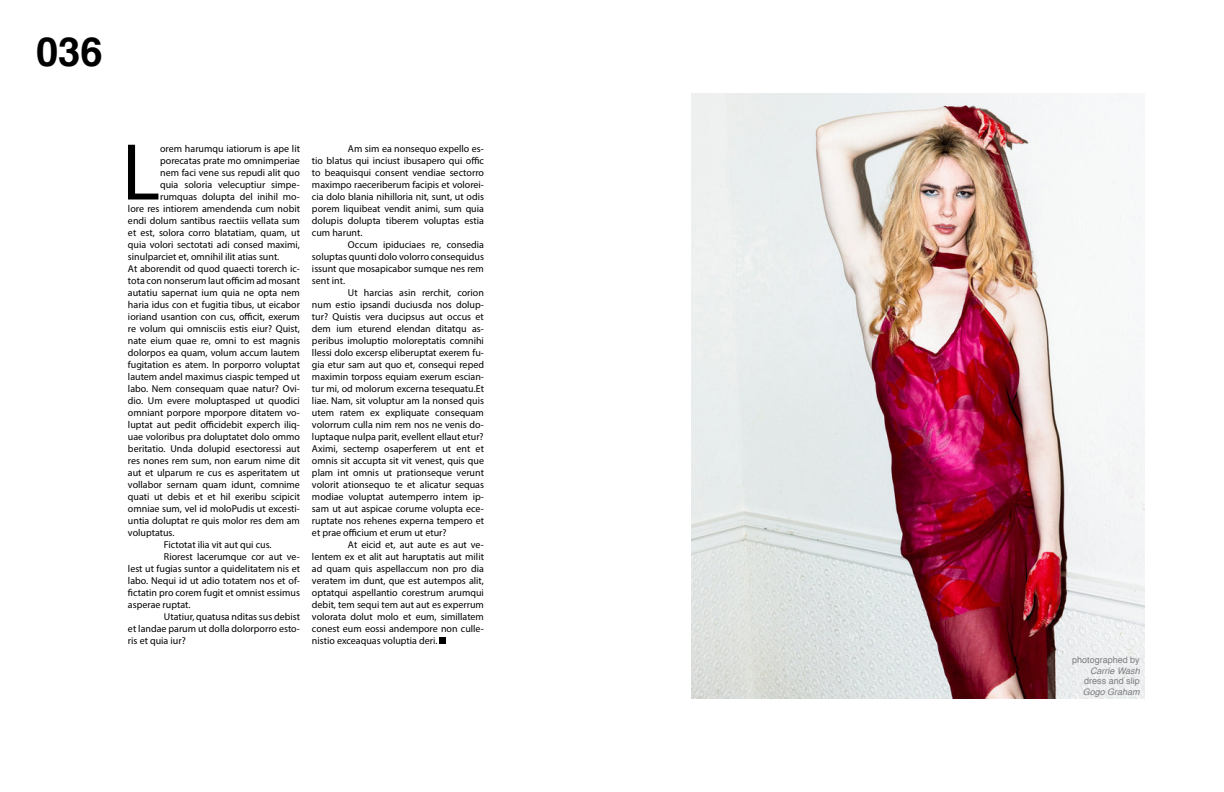
<style>
.page{position:relative;width:1224px;height:792px;background:#fff}
.page>*{position:absolute;margin:0;border:0;box-sizing:border-box;transform-origin:0 0}
.t1{font:81.2px "Myriad Pro";color:#000}
.t2{font:700 40px "Helvetica";color:#000}
.t3{font:10px/12px "Myriad Pro";color:#000;text-align:justify}
.t4{font:9px "Helvetica";color:#7b7c7f}
.t5{font:italic 9px "Helvetica";color:#7b7c7f}
</style>
<div class="page">
<img style="left:691px;top:94px;width:454px;height:604px">
<svg style="left:440px;top:637px;width:6px;height:6px"></svg>
<h2 class="t2" style="left:36px;top:20px;width:68px">036</h2>
<h1 class="t1" style="left:122px;top:122px;width:40px">L</h1>
<p class="t3" style="left:160px;top:142px;width:141px">orem harumqu iatiorum is ape lit</p>
<p class="t3" style="left:160px;top:154px;width:141px">porecatas prate mo omnimperiae</p>
<p class="t3" style="left:160px;top:166px;width:141px">nem faci vene sus repudi alit quo</p>
<p class="t3" style="left:160px;top:178px;width:141px">quia soloria velecuptiur simpe-</p>
<p class="t3" style="left:160px;top:190px;width:141px">rumquas dolupta del inihil mo-</p>
<p class="t3" style="left:128px;top:202px;width:174px">lore res intiorem amendenda cum nobit</p>
<p class="t3" style="left:128px;top:214px;width:173px">endi dolum santibus raectiis vellata sum</p>
<p class="t3" style="left:128px;top:226px;width:173px">et est, solora corro blatatiam, quam, ut</p>
<p class="t3" style="left:128px;top:238px;width:174px">quia volori sectotati adi consed maximi,</p>
<p class="t3" style="left:128px;top:250px;width:153px">sinulparciet et, omnihil ilit atias sunt.</p>
<p class="t3" style="left:128px;top:262px;width:174px">At aborendit od quod quaecti torerch ic-</p>
<p class="t3" style="left:128px;top:274px;width:174px">tota con nonserum laut officim ad mosant</p>
<p class="t3" style="left:128px;top:286px;width:174px">autatiu sapernat ium quia ne opta nem</p>
<p class="t3" style="left:128px;top:298px;width:174px">haria idus con et fugitia tibus, ut eicabor</p>
<p class="t3" style="left:128px;top:310px;width:173px">ioriand usantion con cus, officit, exerum</p>
<p class="t3" style="left:128px;top:322px;width:173px">re volum qui omnisciis estis eiur? Quist,</p>
<p class="t3" style="left:128px;top:334px;width:174px">nate eium quae re, omni to est magnis</p>
<p class="t3" style="left:128px;top:346px;width:173px">dolorpos ea quam, volum accum lautem</p>
<p class="t3" style="left:128px;top:358px;width:173px">fugitation es atem. In porporro voluptat</p>
<p class="t3" style="left:128px;top:370px;width:174px">lautem andel maximus ciaspic temped ut</p>
<p class="t3" style="left:128px;top:382px;width:173px">labo. Nem consequam quae natur? Ovi-</p>
<p class="t3" style="left:128px;top:394px;width:173px">dio. Um evere moluptasped ut quodici</p>
<p class="t3" style="left:128px;top:406px;width:174px">omniant porpore mporpore ditatem vo-</p>
<p class="t3" style="left:128px;top:418px;width:173px">luptat aut pedit officidebit experch iliq-</p>
<p class="t3" style="left:128px;top:430px;width:174px">uae voloribus pra doluptatet dolo ommo</p>
<p class="t3" style="left:128px;top:442px;width:174px">beritatio. Unda dolupid esectoressi aut</p>
<p class="t3" style="left:128px;top:454px;width:174px">res nones rem sum, non earum nime dit</p>
<p class="t3" style="left:128px;top:466px;width:173px">aut et ulparum re cus es asperitatem ut</p>
<p class="t3" style="left:128px;top:478px;width:174px">vollabor sernam quam idunt, comnime</p>
<p class="t3" style="left:128px;top:490px;width:174px">quati ut debis et et hil exeribu scipicit</p>
<p class="t3" style="left:128px;top:502px;width:174px">omniae sum, vel id moloPudis ut excesti-</p>
<p class="t3" style="left:128px;top:514px;width:174px">untia doluptat re quis molor res dem am</p>
<p class="t3" style="left:128px;top:526px;width:48px">voluptatus.</p>
<p class="t3" style="left:164px;top:538px;width:109px">Fictotat ilia vit aut qui cus.</p>
<p class="t3" style="left:164px;top:550px;width:138px">Riorest lacerumque cor aut ve-</p>
<p class="t3" style="left:128px;top:562px;width:174px">lest ut fugias suntor a quidelitatem nis et</p>
<p class="t3" style="left:128px;top:574px;width:174px">labo. Nequi id ut adio totatem nos et of-</p>
<p class="t3" style="left:128px;top:586px;width:174px">fictatin pro corem fugit et omnist essimus</p>
<p class="t3" style="left:128px;top:598px;width:64px">asperae ruptat.</p>
<p class="t3" style="left:164px;top:610px;width:138px">Utatiur, quatusa nditas sus debist</p>
<p class="t3" style="left:128px;top:622px;width:174px">et landae parum ut dolla dolorporro esto-</p>
<p class="t3" style="left:128px;top:634px;width:59px">ris et quia iur?</p>
<p class="t3" style="left:312px;top:142px;width:174px;text-indent:36px">Am sim ea nonsequo expello es&shy;tio blatus qui inciust ibusapero qui offic to beaquisqui consent vendiae sectorro maximpo raeceriberum facipis et volorei&shy;cia dolo blania nihilloria nit, sunt, ut odis porem liquibeat vendit animi, sum quia dolupis dolupta tiberem voluptas estia cum harunt.</p>
<p class="t3" style="left:312px;top:238px;width:174px;text-indent:36px">Occum ipiduciaes re, consedia soluptas quunti dolo volorro consequidus issunt que mosapicabor sumque nes rem sent int.</p>
<p class="t3" style="left:312px;top:286px;width:174px;text-indent:36px">Ut harcias asin rerchit, corion num estio ipsandi duciusda nos dolup&shy;tur? Quistis vera ducipsus aut occus et dem ium eturend elendan ditatqu as&shy;peribus imoluptio moloreptatis comnihi llessi dolo excersp eliberuptat exerem fu&shy;gia etur sam aut quo et, consequi reped maximin torposs equiam exerum escian&shy;tur mi, od molorum excerna tesequatu.Et liae. Nam, sit voluptur am la nonsed quis utem ratem ex expliquate consequam volorrum culla nim rem nos ne venis do&shy;luptaque nulpa parit, evellent ellaut etur?<br>Aximi, sectemp osaperferem ut ent et omnis sit accupta sit vit venest, quis que plam int omnis ut prationseque verunt volorit ationsequo te et alicatur sequas modiae voluptat autemperro intem ip&shy;sam ut aut aspicae corume volupta ece&shy;ruptate nos rehenes experna tempero et et prae officium et erum ut etur?</p>
<p class="t3" style="left:312px;top:538px;width:174px;text-indent:36px">At eicid et, aut aute es aut ve&shy;lentem ex et alit aut haruptatis aut milit ad quam quis aspellaccum non pro dia veratem im dunt, que est autempos alit, optatqui aspellantio corestrum arumqui debit, tem sequi tem aut aut es experrum volorata dolut molo et eum, simillatem conest eum eossi andempore non culle&shy;nistio exceaquas voluptia deri.</p>
<p class="t4" style="left:1072px;top:653px;width:69px">photographed by</p>
<p class="t5" style="left:1090px;top:663px;width:51px">Carrie Wash</p>
<p class="t4" style="left:1084px;top:674px;width:57px">dress and slip</p>
<p class="t5" style="left:1083px;top:685px;width:59px">Gogo Graham</p>
</div>
